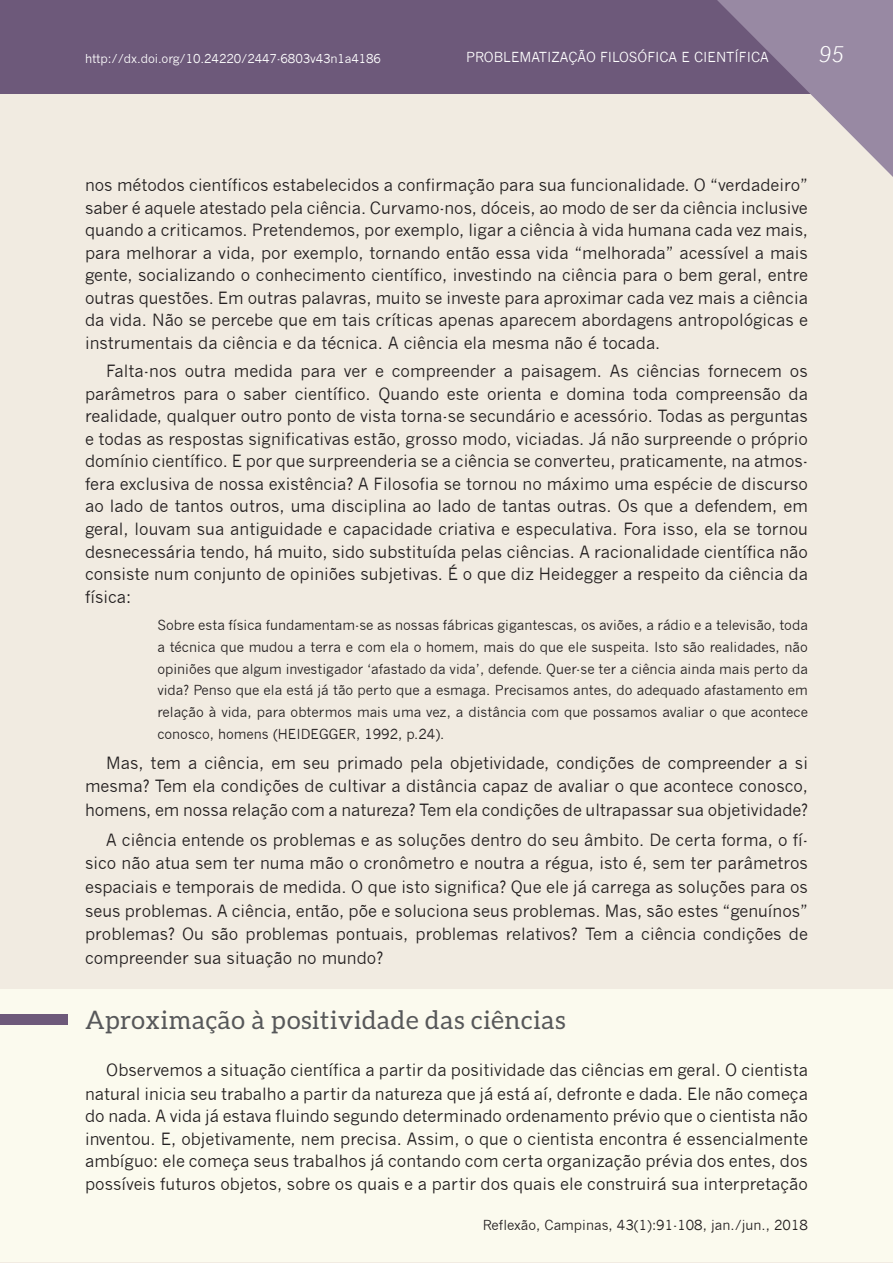
<style>
.page{position:relative;width:893px;height:1263px;background:#fff}
.page>*{position:absolute;margin:0;border:0;box-sizing:border-box;transform-origin:0 0}
.t1{font:25.5px "Aleo";letter-spacing:.025em;color:#57585a}
.t2{font:italic 21px "News Gothic";color:#fff}
.t3{font:16.5px/22.5px "News Gothic";color:#231f20;text-align:justify}
.t4{font:13.5px/21.8px "News Gothic";color:#231f20;text-align:justify}
.t5{font:13.5px "News Gothic";color:#fff}
.t6{font:12px "News Gothic";letter-spacing:-.01em;color:#fff}
</style>
<div class="page">
<hr style="left:0;top:93px;width:3px;height:1170px;background:#f1ebe1">
<div style="left:3px;top:93px;width:890px;height:1170px;background:#f1ebe1"></div>
<div style="left:0;top:0;width:893px;height:93px;background:#6d597a"></div>
<svg style="left:717px;top:0;width:176px;height:177px;background:#b1a5b3"></svg>
<div style="left:0;top:989px;width:893px;height:272px;background:#fbfaee"></div>
<div style="left:0;top:1014px;width:68px;height:11px;background:#6d597a"></div>
<p class="t6" style="left:85px;top:51px;width:298px">http://dx.doi.org/10.24220/2447-6803v43n1a4186</p>
<p class="t5" style="left:466px;top:49px;width:304px">PROBLEMATIZAÇÃO FILOSÓFICA E CIENTÍFICA</p>
<p class="t2" style="left:819px;top:42px;width:28px">95</p>
<p class="t3" style="left:85px;top:174px;width:725px">nos métodos científicos estabelecidos a confirmação para sua funcionalidade. O “verdadeiro” saber é aquele atestado pela ciência. Curvamo-nos, dóceis, ao modo de ser da ciência inclusive quando a criticamos. Pretendemos, por exemplo, ligar a ciência à vida humana cada vez mais, para melhorar a vida, por exemplo, tornando então essa vida “melhorada” acessível a mais gente, socializando o conhecimento científico, investindo na ciência para o bem geral, entre outras questões. Em outras palavras, muito se investe para aproximar cada vez mais a ciência da vida. Não se percebe que em tais críticas apenas aparecem abordagens antropológicas e instrumentais da ciência e da técnica. A ciência ela mesma não é tocada.</p>
<p class="t3" style="left:85px;top:360px;width:724px;text-indent:21px">Falta-nos outra medida para ver e compreender a paisagem. As ciências fornecem os parâmetros para o saber científico. Quando este orienta e domina toda compreensão da realidade, qualquer outro ponto de vista torna-se secundário e acessório. Todas as perguntas e todas as respostas significativas estão, grosso modo, viciadas. Já não surpreende o próprio domínio científico. E por que surpreenderia se a ciência se converteu, praticamente, na atmos&shy;fera exclusiva de nossa existência? A Filosofia se tornou no máximo uma espécie de discurso ao lado de tantos outros, uma disciplina ao lado de tantas outras. Os que a defendem, em geral, louvam sua antiguidade e capacidade criativa e especulativa. Fora isso, ela se tornou desnecessária tendo, há muito, sido substituída pelas ciências. A racionalidade científica não consiste num conjunto de opiniões subjetivas. É o que diz Heidegger a respeito da ciência da física:</p>
<p class="t4" style="left:157px;top:614px;width:652px">Sobre esta física fundamentam-se as nossas fábricas gigantescas, os aviões, a rádio e a televisão, toda a técnica que mudou a terra e com ela o homem, mais do que ele suspeita. Isto são realidades, não opiniões que algum investigador ‘afastado da vida’, defende. Quer-se ter a ciência ainda mais perto da vida? Penso que ela está já tão perto que a esmaga. Precisamos antes, do adequado afastamento em relação à vida, para obtermos mais uma vez, a distância com que possamos avaliar o que acontece conosco, homens (HEIDEGGER, 1992, p.24).</p>
<p class="t3" style="left:85px;top:751px;width:724px;line-height:23.7px;text-indent:21px">Mas, tem a ciência, em seu primado pela objetividade, condições de compreender a si mesma? Tem ela condições de cultivar a distância capaz de avaliar o que acontece conosco, homens, em nossa relação com a natureza? Tem ela condições de ultrapassar sua objetividade?</p>
<p class="t3" style="left:85px;top:828px;width:724px;line-height:23.7px;text-indent:21px">A ciência entende os problemas e as soluções dentro do seu âmbito. De certa forma, o fí&shy;sico não atua sem ter numa mão o cronômetro e noutra a régua, isto é, sem ter parâmetros espaciais e temporais de medida. O que isto significa? Que ele já carrega as soluções para os seus problemas. A ciência, então, põe e soluciona seus problemas. Mas, são estes “genuínos” problemas? Ou são problemas pontuais, problemas relativos? Tem a ciência condições de compreender sua situação no mundo?</p>
<h1 class="t1" style="left:85px;top:1005px;width:482px">Aproximação à positividade das ciências</h1>
<p class="t3" style="left:85px;top:1058px;width:724px;text-indent:21px">Observemos a situação científica a partir da positividade das ciências em geral. O cientista natural inicia seu trabalho a partir da natureza que já está aí, defronte e dada. Ele não começa do nada. A vida já estava fluindo segundo determinado ordenamento prévio que o cientista não inventou. E, objetivamente, nem precisa. Assim, o que o cientista encontra é essencialmente ambíguo: ele começa seus trabalhos já contando com certa organização prévia dos entes, dos possíveis futuros objetos, sobre os quais e a partir dos quais ele construirá sua interpretação</p>
<p class="t4" style="left:483px;top:1215px;width:327px">Reflexão, Campinas, 43(1):91-108, jan./jun., 2018</p>
</div>
